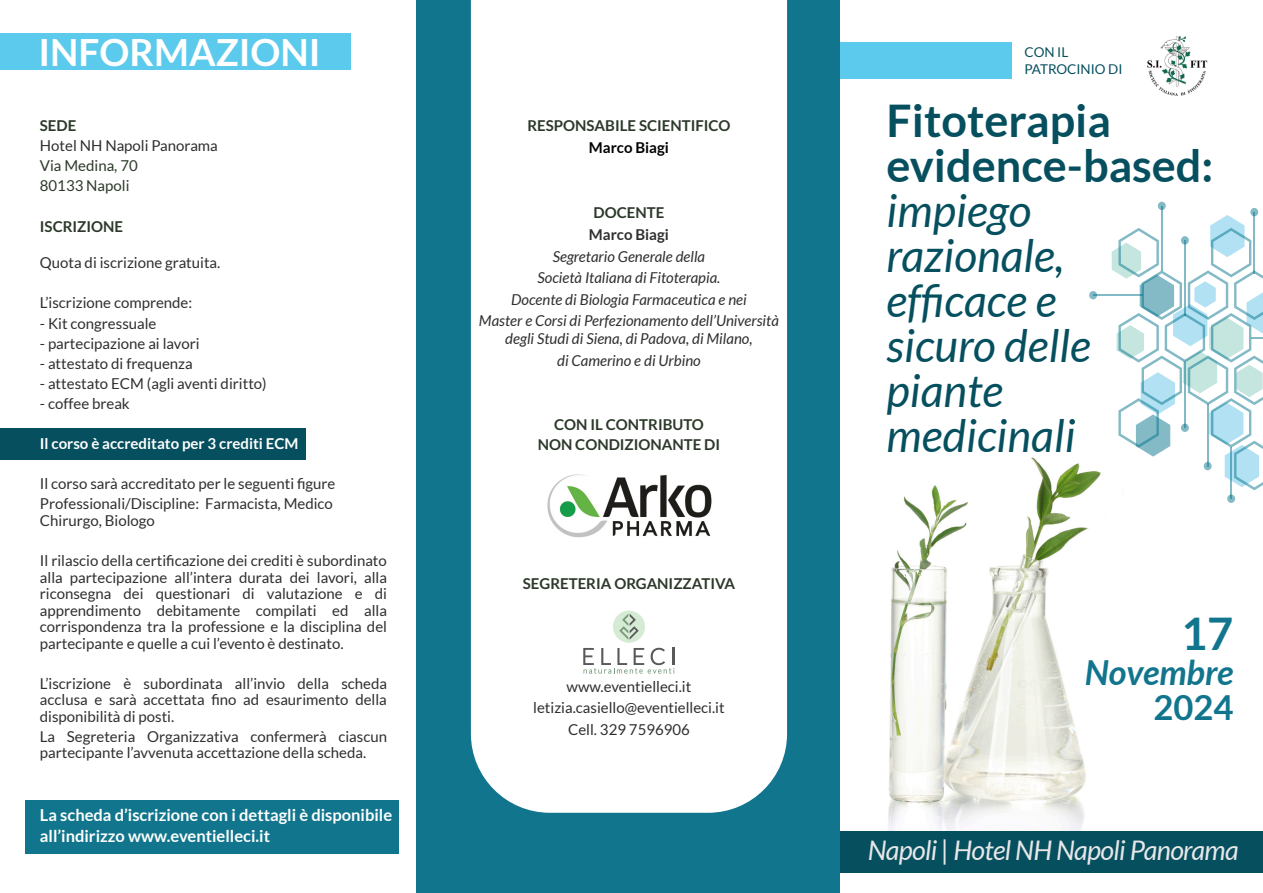
<style>
.page{position:relative;width:1263px;height:893px;background:#fff}
.page>*{position:absolute;margin:0;border:0;box-sizing:border-box;transform-origin:0 0}
.t1{font:italic 45px/45px "Lato";color:#064f5e}
.t2{font:700 45px/45px "Lato";color:#064f5e}
.t3{font:700 45px "Lato";color:#11758d}
.t4{font:700 37.5px "Lato";color:#fff}
.t5{font:italic 700 34.5px "Lato";color:#11758d}
.t6{font:700 34.5px "Lato";color:#11758d}
.t7{font:italic 27px "Lato";letter-spacing:-.025em;color:#e7e7e8}
.t8{font:700 16.5px/21px "Lato";color:#fdfefd}
.t9{font:15px/16.5px "Lato";color:#302e30}
.t10{font:italic 15px/21.6px "Lato";color:#302e30;text-align:center}
.t11{font:700 15px/19.5px "Lato";color:#2c392a;text-align:center}
.t12{font:700 15px "Lato";color:#fff}
.t13{font:15px/20.1px "Lato";color:#2c392a}
.t14{font:700 15px "Lato";color:#000}
.t15{font:700 15px "Lato";color:#302e30}
.t16{font:13.5px/17.4px "Lato";color:#064f5e}
</style>
<div class="page">
<img style="left:839px;top:432px;width:262px;height:399px">
<div style="left:839px;top:831px;width:424px;height:41px;background:#064f5e"></div>
<div style="left:0;top:428px;width:306px;height:31px;background:#064f5e"></div>
<div style="left:0;top:34px;width:351px;height:36px;background:#5ccaec"></div>
<div style="left:835px;top:42px;width:177px;height:37px;background:#5ccaec"></div>
<div style="left:26px;top:800px;width:373px;height:53px;background:#11758d"></div>
<img style="left:1147px;top:36px;width:61px;height:60px">
<hr style="left:1093px;top:294px;width:49px;height:2px;background:#00738b">
<svg style="left:1089px;top:291px;width:8px;height:8px"></svg>
<svg style="left:1250px;top:208px;width:8px;height:8px"></svg>
<hr style="left:1161px;top:206px;width:1px;height:64px;background:#00738b">
<svg style="left:1158px;top:202px;width:8px;height:8px"></svg>
<svg style="left:1112px;top:215px;width:151px;height:275px"></svg>
<hr style="left:1230px;top:448px;width:2px;height:51px;background:#00738b">
<svg style="left:1227px;top:494px;width:8px;height:9px"></svg>
<div style="left:416px;top:0;width:423px;height:893px;background:#11758d"></div>
<div style="left:471px;top:0;width:316px;height:813px;background:#fff"></div>
<div style="left:613px;top:611px;width:32px;height:32px;background:#d6ebd4;border-radius:50%"></div>
<hr style="left:672px;top:648px;width:3px;height:17px;background:#58595b">
<svg style="left:583px;top:648px;width:91px;height:26px;background:#dddfde"></svg>
<svg style="left:619px;top:614px;width:20px;height:26px"></svg>
<img style="left:537px;top:466px;width:184px;height:80px">
<h2 class="t4" style="left:38px;top:36px;width:284px">INFORMAZIONI</h2>
<p class="t11" style="left:40px;top:117px;width:38px">SEDE</p>
<p class="t9" style="left:40px;top:138px;width:179px">Hotel NH Napoli Panorama</p>
<p class="t13" style="left:40px;top:157px;width:99px">Via Medina, 70<br>80133 Napoli</p>
<p class="t11" style="left:40px;top:217px;width:85px">ISCRIZIONE</p>
<p class="t9" style="left:40px;top:255px;width:182px">Quota di iscrizione gratuita.</p>
<p class="t9" style="left:40px;top:296px;width:154px">L’iscrizione comprende:</p>
<p class="t9" style="left:40px;top:316px;width:118px">- Kit congressuale</p>
<p class="t9" style="left:40px;top:336px;width:161px">- partecipazione ai lavori</p>
<p class="t9" style="left:40px;top:356px;width:154px">- attestato di frequenza</p>
<p class="t9" style="left:40px;top:376px;width:228px">- attestato ECM (agli aventi diritto)</p>
<p class="t9" style="left:40px;top:396px;width:91px">- coffee break</p>
<p class="t12" style="left:40px;top:437px;width:260px">Il corso è accreditato per 3 crediti ECM</p>
<p class="t9" style="left:40px;top:475px;width:297px;line-height:20.1px">Il corso sarà accreditato per le seguenti figure<br>Professionali/Discipline: Farmacista, Medico</p>
<p class="t9" style="left:40px;top:513px;width:117px">Chirurgo, Biologo</p>
<p class="t9" style="left:40px;top:553px;width:349px;text-align:justify">Il rilascio della certificazione dei crediti è subordinato alla partecipazione all’intera durata dei lavori, alla riconsegna dei questionari di valutazione e di apprendimento debitamente compilati ed alla corrispondenza tra la professione e la disciplina del partecipante e quelle a cui l’evento è destinato.</p>
<p class="t9" style="left:40px;top:676px;width:349px;text-align:justify">L’iscrizione è subordinata all’invio della scheda acclusa e sarà accettata fino ad esaurimento della disponibilità di posti.</p>
<p class="t9" style="left:40px;top:729px;width:349px">La Segreteria Organizzativa confermerà ciascun partecipante l’avvenuta accettazione della scheda.</p>
<p class="t8" style="left:40px;top:805px;width:354px">La scheda d’iscrizione con i dettagli è disponibile all’indirizzo www.eventielleci.it</p>
<p class="t11" style="left:527px;top:117px;width:205px">RESPONSABILE SCIENTIFICO</p>
<p class="t14" style="left:589px;top:141px;width:82px">Marco Biagi</p>
<p class="t11" style="left:594px;top:204px;width:72px">DOCENTE</p>
<p class="t15" style="left:589px;top:228px;width:82px">Marco Biagi</p>
<p class="t10" style="left:479px;top:246px;width:301px">Segretario Generale della<br>Società Italiana di Fitoterapia.<br>Docente di Biologia Farmaceutica e nei<br>Master e Corsi di Perfezionamento dell’Università</p>
<p class="t10" style="left:505px;top:329px;width:249px">degli Studi di Siena, di Padova, di Milano, di Camerino e di Urbino</p>
<p class="t11" style="left:538px;top:416px;width:184px">CON IL CONTRIBUTO<br>NON CONDIZIONANTE DI</p>
<p class="t11" style="left:523px;top:575px;width:214px">SEGRETERIA ORGANIZZATIVA</p>
<p class="t9" style="left:533px;top:676px;width:193px;line-height:21.6px;text-align:center">www.eventielleci.it letizia.casiello@eventielleci.it<br>Cell. 329 7596906</p>
<p class="t16" style="left:1024px;top:44px;width:100px">CON IL<br>PATROCINIO DI</p>
<h1 class="t2" style="left:886px;top:101px;width:328px">Fitoterapia evidence-based:</h1>
<h1 class="t1" style="left:886px;top:191px;width:206px">impiego razionale, efficace e sicuro delle piante medicinali</h1>
<h1 class="t3" style="left:1181px;top:614px;width:54px">17</h1>
<h3 class="t5" style="left:1085px;top:657px;width:150px">Novembre</h3>
<h3 class="t6" style="left:1153px;top:692px;width:82px">2024</h3>
<h3 class="t7" style="left:868px;top:838px;width:372px">Napoli | Hotel NH Napoli Panorama</h3>
</div>
